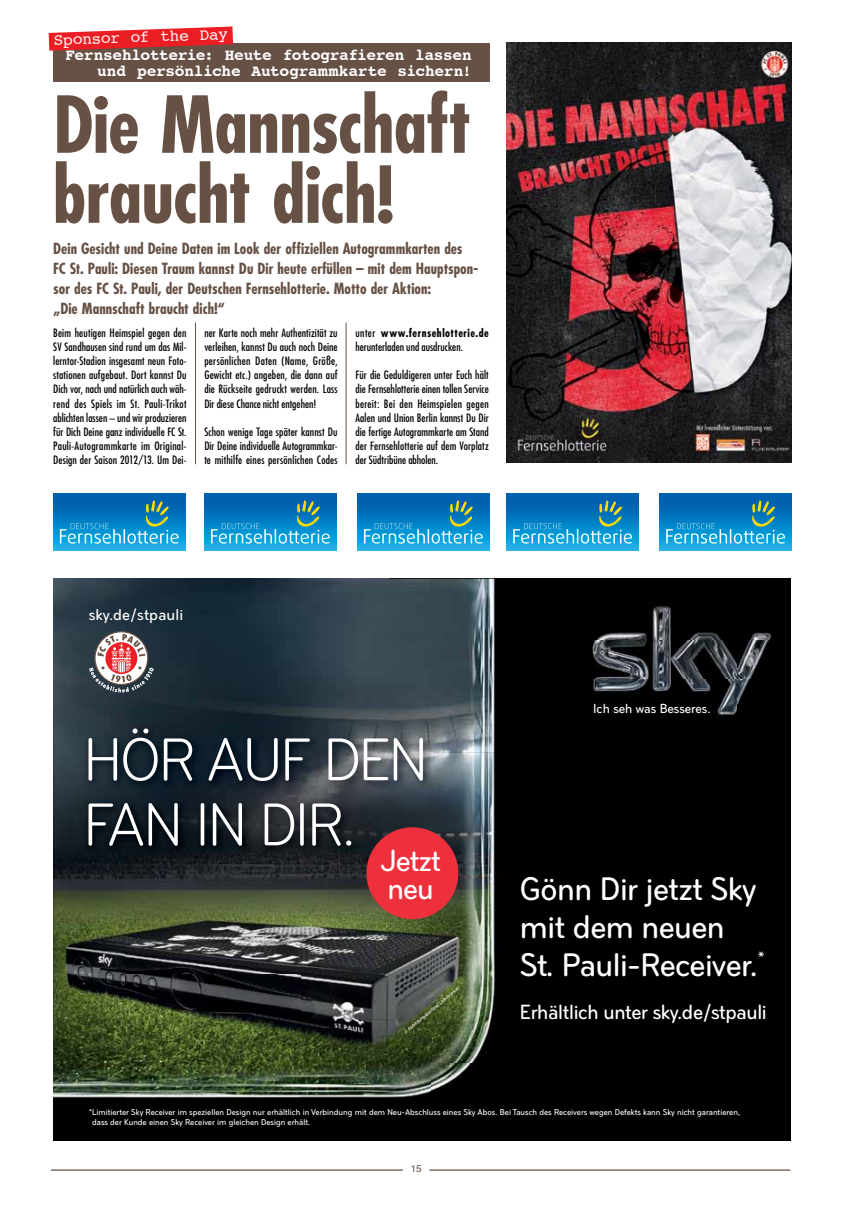
<style>
.page{position:relative;width:862px;height:1212px;background:#fff}
.page>*{position:absolute;margin:0;border:0;box-sizing:border-box;transform-origin:0 0}
.t1{font:700 condensed 76.25px/70px "Futura";letter-spacing:-.01em;color:#665144}
.t2{font:62.75px/65px "Sky Text";letter-spacing:-.03em;color:#fff}
.t3{font:500 34.12px/37.9px "Sky Text";letter-spacing:-.015em;color:#fff}
.t4{font:500 31.75px/28.4px "Sky Text";letter-spacing:-.03em;color:#fff}
.t5{font:500 21.5px "Sky Text";letter-spacing:-.015em;color:#fff}
.t6{font:500 16.38px "Sky Text";letter-spacing:.01em;color:#fff}
.t7{font:700 16.25px/16.2px "Courier";letter-spacing:-.02em;color:#fff;text-align:right}
.t8{font:16.25px "Courier";color:#fff}
.t9{font:700 condensed 15px/20px "Futura";color:#665144}
.t10{font:500 13.75px "Sky Text";color:#fff}
.t11{font:condensed 11.25px/14.1px "Futura";letter-spacing:.01em;color:#000;text-align:justify}
.t12{font:10px "Helvetica";color:#665144}
.t13{font:500 8.88px/10.1px "Sky Text";color:#fff}
.t14{font:500 5.38px "Sky Text";color:#fff}
.s1{font-weight:700}
</style>
<div class="page">
<hr style="left:429px;top:1169px;width:360px;height:2px;background:#665144">
<hr style="left:51px;top:1169px;width:351px;height:2px;background:#665144">
<div style="left:53px;top:43px;width:436px;height:38px;background:#665144"></div>
<svg style="left:49px;top:27px;width:184px;height:24px"></svg>
<img style="left:506px;top:43px;width:284px;height:420px">
<img style="left:53px;top:494px;width:132px;height:56px">
<svg style="left:60px;top:500px;width:118px;height:44px;background:#208dc2"></svg>
<img style="left:204px;top:494px;width:132px;height:56px">
<svg style="left:211px;top:500px;width:118px;height:44px;background:#218dc2"></svg>
<img style="left:506px;top:494px;width:132px;height:56px">
<svg style="left:513px;top:500px;width:118px;height:44px;background:#208dc2"></svg>
<img style="left:357px;top:494px;width:132px;height:56px">
<svg style="left:364px;top:500px;width:118px;height:44px;background:#218dc2"></svg>
<img style="left:659px;top:494px;width:132px;height:56px">
<svg style="left:665px;top:500px;width:119px;height:44px;background:#208dc2"></svg>
<hr style="left:195px;top:322px;width:1px;height:142px;background:#665144">
<hr style="left:345px;top:322px;width:1px;height:142px;background:#665144">
<div style="left:53px;top:579px;width:737px;height:562px;background:#000"></div>
<img style="left:53px;top:579px;width:334px;height:129px">
<img style="left:387px;top:579px;width:108px;height:173px">
<img style="left:53px;top:708px;width:73px;height:390px">
<img style="left:126px;top:708px;width:262px;height:15px">
<img style="left:431px;top:752px;width:64px;height:339px">
<img style="left:126px;top:856px;width:305px;height:242px">
<img style="left:83px;top:723px;width:350px;height:133px">
<div style="left:366px;top:827px;width:92px;height:92px;background:#ee303c;border-radius:50%"></div>
<img style="left:592px;top:606px;width:180px;height:110px">
<img style="left:404px;top:983px;width:58px;height:51px">
<svg style="left:89px;top:631px;width:64px;height:61px;background:#997e81"></svg>
<h3 class="t8" style="left:53px;top:27px;width:176px;rotate:-2deg">Sponsor of the Day</h3>
<h3 class="t7" style="left:65px;top:46px;width:407px">Fernsehlotterie: Heute fotografieren lassen und persönliche Autogrammkarte sichern!</h3>
<h1 class="t1" style="left:53px;top:89px;width:419px">Die Mannschaft braucht dich!</h1>
<p class="t9" style="left:53px;top:239px;width:426px">Dein Gesicht und Deine Daten im Look der offiziellen Autogrammkarten des FC St. Pauli: Diesen Traum kannst Du Dir heute erfüllen – mit dem Hauptspon&shy;sor des FC St. Pauli, der Deutschen Fernsehlotterie. Motto der Aktion:<br>„Die Mannschaft braucht dich!“</p>
<p class="t11" style="left:53px;top:325px;width:135px">Beim heutigen Heimspiel gegen den SV Sandhausen sind rund um das Mil&shy;lerntor-Stadion insgesamt neun Foto&shy;stationen aufgebaut. Dort kannst Du Dich vor, nach und natürlich auch wäh&shy;rend des Spiels im St. Pauli-Trikot ablichten lassen – und wir produzieren für Dich Deine ganz individuelle FC St.<br>Pauli-Autogrammkarte im Original-Design der Saison 2012/13. Um Dei-</p>
<p class="t11" style="left:204px;top:325px;width:135px">ner Karte noch mehr Authentizität zu verleihen, kannst Du auch noch Deine persönlichen Daten (Name, Größe, Gewicht etc.) angeben, die dann auf die Rückseite gedruckt werden. Lass Dir diese Chance nicht entgehen!</p>
<p class="t11" style="left:204px;top:424px;width:135px">Schon wenige Tage später kannst Du Dir Deine individuelle Autogrammkar&shy;te mithilfe eines persönlichen Codes</p>
<p class="t11" style="left:355px;top:325px;width:135px">unter <span class="s1">www.fernsehlotterie.de </span>herunterladen und ausdrucken.</p>
<p class="t11" style="left:355px;top:368px;width:135px">Für die Geduldigeren unter Euch hält die Fernsehlotterie einen tollen Service bereit: Bei den Heimspielen gegen Aalen und Union Berlin kannst Du Dir die fertige Autogrammkarte am Stand der Fernsehlotterie auf dem Vorplatz der Südtribüne abholen.</p>
<h3 class="t6" style="left:89px;top:605px;width:96px">sky.de/stpauli</h3>
<h2 class="t2" style="left:83px;top:727px;width:346px">HÖR AUF DEN<br>FAN IN DIR.</h2>
<h3 class="t4" style="left:380px;top:846px;width:62px">Jetzt neu</h3>
<p class="t14" style="left:406px;top:1027px;width:67px;rotate:-40deg">Abbildungsbeispiel Leihreceiver</p>
<p class="t10" style="left:593px;top:700px;width:119px">Ich seh was Besseres.</p>
<h3 class="t3" style="left:519px;top:870px;width:246px">Gönn Dir jetzt Sky mit dem neuen<br>St. Pauli-Receiver.<sup>*</sup></h3>
<h3 class="t5" style="left:519px;top:999px;width:248px">Erhältlich unter sky.de/stpauli</h3>
<p class="t13" style="left:92px;top:1107px;width:649px;text-indent:-3px">* Limitierter Sky Receiver im speziellen Design nur erhältlich in Verbindung mit dem Neu-Abschluss eines Sky Abos. Bei Tausch des Receivers wegen Defekts kann Sky nicht garantieren, dass der Kunde einen Sky Receiver im gleichen Design erhält.</p>
<p class="t12" style="left:410px;top:1161px;width:13px">15</p>
</div>
